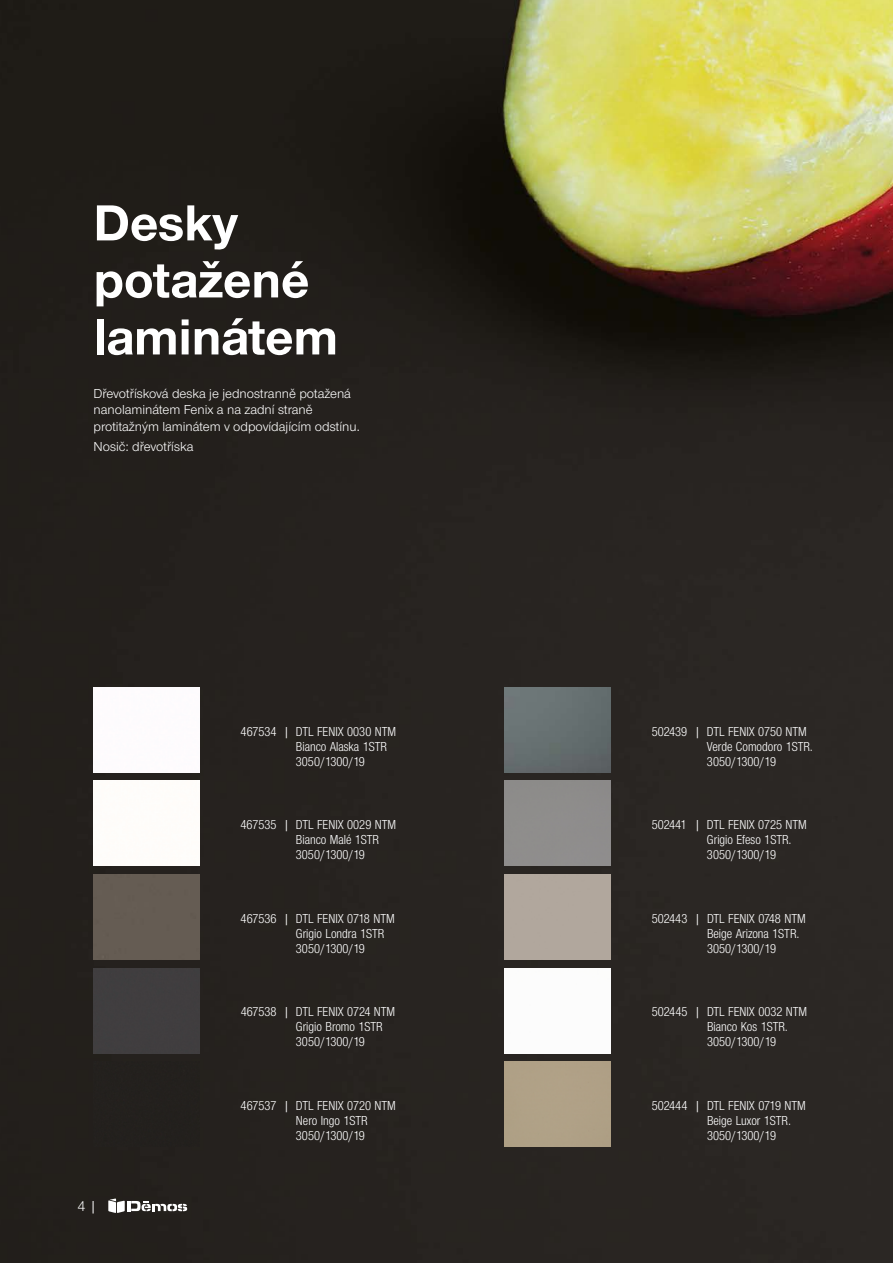
<style>
.page{position:relative;width:893px;height:1263px;background:#fff}
.page>*{position:absolute;margin:0;border:0;box-sizing:border-box;transform-origin:0 0}
.t1{font:700 52.5px/57px "Nimbus Sans Novus TOT";color:#fff}
.t2{font:15px "Nimbus Sans Novus TOT";color:#fff}
.t3{font:13.5px/15px "Nimbus Sans Novus TOT Reg Con";color:#fff}
.t4{font:13.5px/16.2px "Nimbus Sans Novus TOT";color:#fff}
</style>
<div class="page">
<img style="left:0;top:0;width:893px;height:1263px">
<div style="left:94px;top:874px;width:106px;height:85px;background:#655c53"></div>
<div style="left:505px;top:874px;width:106px;height:85px;background:#b1a79d"></div>
<div style="left:94px;top:1061px;width:106px;height:85px;background:#23201d"></div>
<div style="left:505px;top:1061px;width:106px;height:85px;background:#b0a186"></div>
<img style="left:94px;top:781px;width:106px;height:85px">
<div style="left:505px;top:781px;width:106px;height:85px;background:#8e8d8c"></div>
<img style="left:94px;top:687px;width:106px;height:85px">
<img style="left:505px;top:687px;width:106px;height:85px">
<div style="left:94px;top:968px;width:106px;height:85px;background:#403e3f"></div>
<img style="left:505px;top:968px;width:106px;height:85px">
<svg style="left:108px;top:1198px;width:79px;height:15px"></svg>
<h1 class="t1" style="left:94px;top:194px;width:246px">Desky potažené laminátem</h1>
<p class="t4" style="left:94px;top:386px;width:268px">Dřevotřísková deska je jednostranně potažená nanolaminátem Fenix a na zadní straně protitažným laminátem v odpovídajícím odstínu.</p>
<p class="t4" style="left:94px;top:439px;width:101px">Nosič: dřevotříska</p>
<p class="t3" style="left:296px;top:724px;width:102px;text-indent:-55px">467534 | DTL FENIX 0030 NTM<br>Bianco Alaska 1STR<br>3050/1300/19</p>
<p class="t3" style="left:707px;top:724px;width:107px;text-indent:-55px">502439 | DTL FENIX 0750 NTM<br>Verde Comodoro 1STR.<br>3050/1300/19</p>
<p class="t3" style="left:296px;top:817px;width:102px;text-indent:-55px">467535 | DTL FENIX 0029 NTM<br>Bianco Malé 1STR<br>3050/1300/19</p>
<p class="t3" style="left:707px;top:817px;width:101px;text-indent:-55px">502441 | DTL FENIX 0725 NTM<br>Grigio Efeso 1STR.<br>3050/1300/19</p>
<p class="t3" style="left:296px;top:911px;width:100px;text-indent:-55px">467536 | DTL FENIX 0718 NTM<br>Grigio Londra 1STR<br>3050/1300/19</p>
<p class="t3" style="left:707px;top:911px;width:100px;text-indent:-55px">502443 | DTL FENIX 0748 NTM<br>Beige Arizona 1STR.<br>3050/1300/19</p>
<p class="t3" style="left:296px;top:1004px;width:101px;text-indent:-55px">467538 | DTL FENIX 0724 NTM<br>Grigio Bromo 1STR<br>3050/1300/19</p>
<p class="t3" style="left:707px;top:1004px;width:102px;text-indent:-55px">502445 | DTL FENIX 0032 NTM<br>Bianco Kos 1STR.<br>3050/1300/19</p>
<p class="t2" style="left:78px;top:1197px;width:21px">4 |</p>
<p class="t3" style="left:296px;top:1098px;width:101px;text-indent:-55px">467537 | DTL FENIX 0720 NTM<br>Nero Ingo 1STR<br>3050/1300/19</p>
<p class="t3" style="left:707px;top:1098px;width:100px;text-indent:-55px">502444 | DTL FENIX 0719 NTM<br>Beige Luxor 1STR.<br>3050/1300/19</p>
</div>
